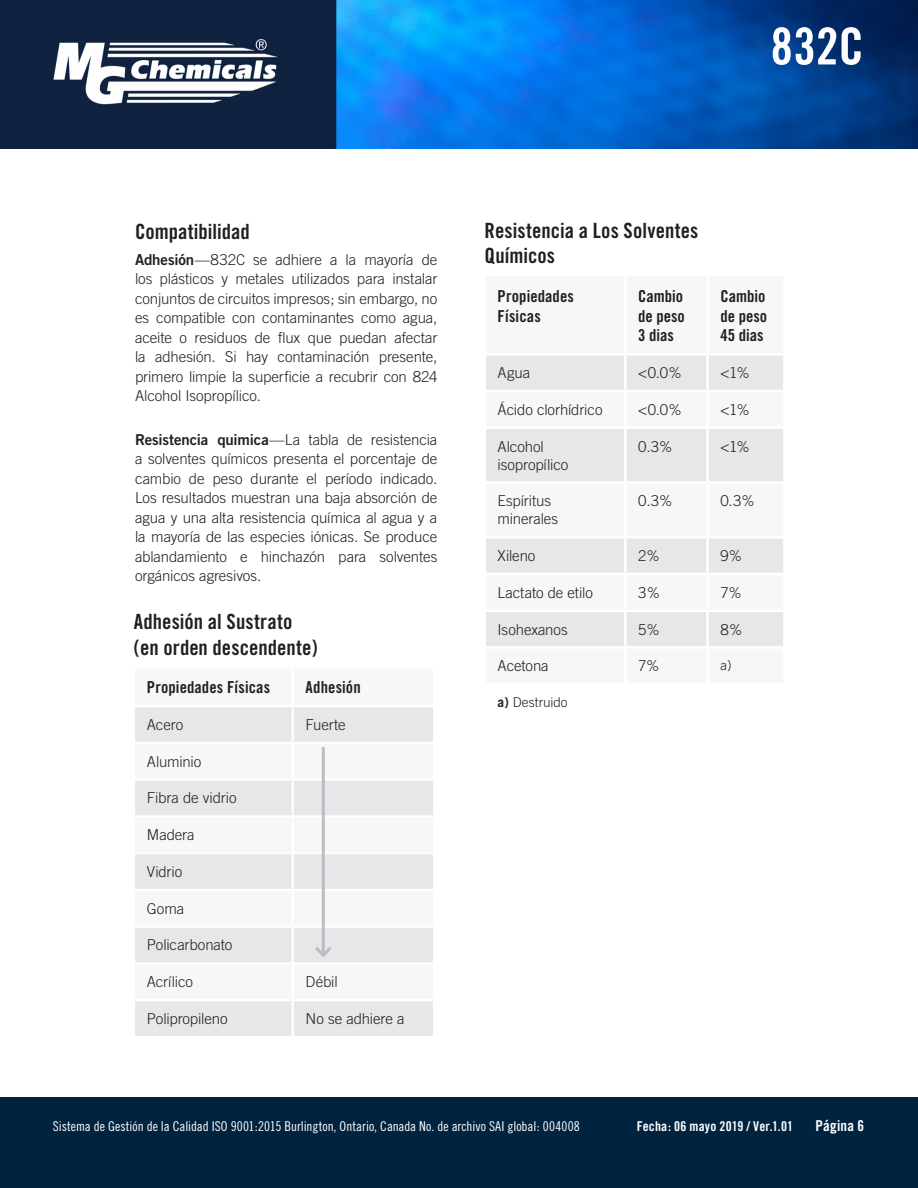
<style>
.page{position:relative;width:918px;height:1188px;background:#fff}
.page>*{position:absolute;margin:0;border:0;box-sizing:border-box;transform-origin:0 0}
.t1{font:51px "Trade Gothic Bold Cond Twenty";color:#fff}
.Subhead_Style{font:21px/25.2px "Trade Gothic Bold Cond Twenty";color:#231f20}
.t2{font:16.5px/19.8px "Trade Gothic Bold Cond Twenty";letter-spacing:.005em;color:#231f20}
.Paragraph_Text_Style{font:300 15px/19.5px "Trade Gothic";letter-spacing:-.005em;color:#231f20;text-align:justify}
.t3{font:15px "Trade Gothic Bold Cond Twenty";letter-spacing:.015em;color:#fff}
.t4{font:13.5px "Trade Gothic Cond Eighteen";color:#fff}
.t5{font:13.5px "Trade Gothic Bold Cond Twenty";letter-spacing:.015em;color:#fff}
.t6{font:300 13.5px "Trade Gothic";color:#231f20}
.s1{font-family:"Trade Gothic Bold Two";font-weight:400}
.s2{font-weight:700}
</style>
<div class="page">
<img style="left:0;top:0;width:918px;height:149px">
<div style="left:0;top:1097px;width:918px;height:91px;background:#002340"></div>
<svg style="left:135px;top:707px;width:298px;height:329px;fill:#e6e7e9"></svg>
<hr style="left:292px;top:707px;width:2px;height:35px;background:#fff">
<hr style="left:133px;top:742px;width:160px;height:2px;background:#fff">
<hr style="left:293px;top:742px;width:142px;height:2px;background:#fff">
<hr style="left:292px;top:744px;width:2px;height:35px;background:#fff">
<hr style="left:133px;top:779px;width:160px;height:2px;background:#fff">
<hr style="left:293px;top:779px;width:142px;height:2px;background:#fff">
<hr style="left:292px;top:781px;width:2px;height:34px;background:#fff">
<hr style="left:133px;top:815px;width:160px;height:3px;background:#fff">
<hr style="left:293px;top:815px;width:142px;height:3px;background:#fff">
<hr style="left:292px;top:818px;width:2px;height:34px;background:#fff">
<hr style="left:133px;top:852px;width:160px;height:2px;background:#fff">
<hr style="left:293px;top:852px;width:142px;height:2px;background:#fff">
<hr style="left:292px;top:854px;width:2px;height:35px;background:#fff">
<hr style="left:133px;top:889px;width:160px;height:2px;background:#fff">
<hr style="left:293px;top:889px;width:142px;height:2px;background:#fff">
<hr style="left:292px;top:891px;width:2px;height:35px;background:#fff">
<hr style="left:133px;top:926px;width:160px;height:2px;background:#fff">
<hr style="left:293px;top:926px;width:142px;height:2px;background:#fff">
<hr style="left:292px;top:928px;width:2px;height:34px;background:#fff">
<hr style="left:133px;top:962px;width:160px;height:3px;background:#fff">
<hr style="left:293px;top:962px;width:142px;height:3px;background:#fff">
<hr style="left:292px;top:965px;width:2px;height:34px;background:#fff">
<hr style="left:133px;top:999px;width:160px;height:2px;background:#fff">
<hr style="left:293px;top:999px;width:142px;height:2px;background:#fff">
<hr style="left:292px;top:1001px;width:2px;height:35px;background:#fff">
<hr style="left:322px;top:747px;width:3px;height:208px;background:#bcbdc0">
<svg style="left:312px;top:944px;width:23px;height:16px"></svg>
<svg style="left:486px;top:356px;width:297px;height:290px;fill:#e6e7e9"></svg>
<hr style="left:624px;top:356px;width:3px;height:34px;background:#fff">
<hr style="left:706px;top:356px;width:3px;height:34px;background:#fff">
<hr style="left:486px;top:390px;width:139px;height:2px;background:#fff">
<hr style="left:625px;top:390px;width:83px;height:2px;background:#fff">
<hr style="left:624px;top:392px;width:3px;height:34px;background:#fff">
<hr style="left:708px;top:390px;width:78px;height:2px;background:#fff">
<hr style="left:706px;top:392px;width:3px;height:34px;background:#fff">
<hr style="left:486px;top:426px;width:139px;height:3px;background:#fff">
<hr style="left:625px;top:426px;width:83px;height:3px;background:#fff">
<hr style="left:624px;top:429px;width:3px;height:52px;background:#fff">
<hr style="left:708px;top:426px;width:78px;height:3px;background:#fff">
<hr style="left:706px;top:429px;width:3px;height:52px;background:#fff">
<hr style="left:486px;top:481px;width:139px;height:3px;background:#fff">
<hr style="left:625px;top:481px;width:83px;height:3px;background:#fff">
<hr style="left:624px;top:484px;width:3px;height:52px;background:#fff">
<hr style="left:708px;top:481px;width:78px;height:3px;background:#fff">
<hr style="left:706px;top:484px;width:3px;height:52px;background:#fff">
<hr style="left:486px;top:536px;width:139px;height:3px;background:#fff">
<hr style="left:625px;top:536px;width:83px;height:3px;background:#fff">
<hr style="left:624px;top:539px;width:3px;height:34px;background:#fff">
<hr style="left:708px;top:536px;width:78px;height:3px;background:#fff">
<hr style="left:706px;top:539px;width:3px;height:34px;background:#fff">
<hr style="left:486px;top:573px;width:139px;height:2px;background:#fff">
<hr style="left:625px;top:573px;width:83px;height:2px;background:#fff">
<hr style="left:624px;top:575px;width:3px;height:34px;background:#fff">
<hr style="left:708px;top:573px;width:78px;height:2px;background:#fff">
<hr style="left:706px;top:575px;width:3px;height:34px;background:#fff">
<hr style="left:486px;top:609px;width:139px;height:3px;background:#fff">
<hr style="left:625px;top:609px;width:83px;height:3px;background:#fff">
<hr style="left:624px;top:612px;width:3px;height:34px;background:#fff">
<hr style="left:708px;top:609px;width:78px;height:3px;background:#fff">
<hr style="left:706px;top:612px;width:3px;height:34px;background:#fff">
<h1 class="t1" style="left:770px;top:15px;width:95px">832C</h1>
<p class="Subhead_Style" style="left:135px;top:218px;width:116px">Compatibilidad</p>
<p class="Paragraph_Text_Style" style="left:135px;top:249px;width:304px"><span class="s1">Adhesión</span>—832C se adhiere a la mayoría de los plásticos y metales utilizados para instalar conjuntos de circuitos impresos; sin embargo, no es compatible con contaminantes como agua, aceite o residuos de flux que puedan afectar la adhesión. Si hay contaminación presente, primero limpie la superficie a recubrir con 824<br>Alcohol Isopropílico.</p>
<p class="Paragraph_Text_Style" style="left:135px;top:429px;width:304px"><span class="s1">Resistencia quimica</span>—La tabla de resistencia a solventes químicos presenta el porcentaje de cambio de peso durante el período indicado.<br>Los resultados muestran una baja absorción de agua y una alta resistencia química al agua y a la mayoría de las especies iónicas. Se produce ablandamiento e hinchazón para solventes orgánicos agresivos.</p>
<p class="Subhead_Style" style="left:134px;top:609px;width:185px">Adhesión al Sustrato (en orden descendente)</p>
<p class="t2" style="left:147px;top:677px;width:125px">Propiedades Físicas</p>
<p class="t2" style="left:306px;top:677px;width:57px">Adhesión</p>
<p class="Paragraph_Text_Style" style="left:147px;top:715px;width:38px">Acero</p>
<p class="Paragraph_Text_Style" style="left:306px;top:715px;width:42px">Fuerte</p>
<p class="Paragraph_Text_Style" style="left:147px;top:751px;width:56px">Aluminio</p>
<p class="Paragraph_Text_Style" style="left:147px;top:788px;width:91px">Fibra de vidrio</p>
<p class="Paragraph_Text_Style" style="left:147px;top:825px;width:49px">Madera</p>
<p class="Paragraph_Text_Style" style="left:147px;top:862px;width:37px">Vidrio</p>
<p class="Paragraph_Text_Style" style="left:147px;top:898px;width:39px">Goma</p>
<p class="Paragraph_Text_Style" style="left:147px;top:935px;width:87px">Policarbonato</p>
<p class="Paragraph_Text_Style" style="left:147px;top:972px;width:48px">Acrílico</p>
<p class="Paragraph_Text_Style" style="left:306px;top:972px;width:34px">Débil</p>
<p class="Paragraph_Text_Style" style="left:147px;top:1009px;width:82px">Polipropileno</p>
<p class="Paragraph_Text_Style" style="left:306px;top:1009px;width:100px">No se adhiere a</p>
<p class="Subhead_Style" style="left:485px;top:218px;width:215px">Resistencia a Los Solventes<br>Químicos</p>
<p class="t2" style="left:498px;top:286px;width:78px">Propiedades<br>Físicas</p>
<p class="t2" style="left:638px;top:286px;width:48px">Cambio de peso</p>
<p class="t2" style="left:638px;top:326px;width:37px">3 dias</p>
<p class="t2" style="left:721px;top:286px;width:48px">Cambio de peso</p>
<p class="t2" style="left:721px;top:326px;width:45px">45 dias</p>
<p class="Paragraph_Text_Style" style="left:498px;top:363px;width:34px">Agua</p>
<p class="Paragraph_Text_Style" style="left:638px;top:363px;width:45px">&lt;0.0%</p>
<p class="Paragraph_Text_Style" style="left:721px;top:363px;width:31px">&lt;1%</p>
<p class="Paragraph_Text_Style" style="left:498px;top:399px;width:106px">Ácido clorhídrico</p>
<p class="Paragraph_Text_Style" style="left:638px;top:399px;width:45px">&lt;0.0%</p>
<p class="Paragraph_Text_Style" style="left:721px;top:399px;width:31px">&lt;1%</p>
<p class="Paragraph_Text_Style" style="left:498px;top:437px;width:72px;line-height:18px">Alcohol isopropílico</p>
<p class="Paragraph_Text_Style" style="left:638px;top:436px;width:36px">0.3%</p>
<p class="Paragraph_Text_Style" style="left:721px;top:436px;width:31px">&lt;1%</p>
<p class="Paragraph_Text_Style" style="left:498px;top:492px;width:62px;line-height:18px">Espíritus minerales</p>
<p class="Paragraph_Text_Style" style="left:638px;top:491px;width:36px">0.3%</p>
<p class="Paragraph_Text_Style" style="left:721px;top:491px;width:36px">0.3%</p>
<p class="Paragraph_Text_Style" style="left:498px;top:546px;width:39px">Xileno</p>
<p class="Paragraph_Text_Style" style="left:638px;top:546px;width:23px">2%</p>
<p class="Paragraph_Text_Style" style="left:721px;top:546px;width:23px">9%</p>
<p class="Paragraph_Text_Style" style="left:498px;top:582px;width:97px">Lactato de etilo</p>
<p class="Paragraph_Text_Style" style="left:638px;top:582px;width:23px">3%</p>
<p class="Paragraph_Text_Style" style="left:721px;top:582px;width:23px">7%</p>
<p class="Paragraph_Text_Style" style="left:498px;top:619px;width:72px">Isohexanos</p>
<p class="Paragraph_Text_Style" style="left:638px;top:619px;width:23px">5%</p>
<p class="Paragraph_Text_Style" style="left:721px;top:619px;width:23px">8%</p>
<p class="Paragraph_Text_Style" style="left:498px;top:656px;width:53px">Acetona</p>
<p class="Paragraph_Text_Style" style="left:638px;top:656px;width:23px">7%</p>
<p class="t6" style="left:721px;top:657px;width:13px">a)</p>
<p class="t6" style="left:498px;top:694px;width:72px"><span class="s2">a)</span> Destruido</p>
<p class="t4" style="left:53px;top:1118px;width:528px">Sistema de Gestión de la Calidad ISO 9001:2015 Burlington, Ontario, Canada No. de archivo SAI global: 004008</p>
<p class="t5" style="left:637px;top:1118px;width:158px">Fecha: 06 mayo 2019 / Ver.1.01</p>
<p class="t3" style="left:816px;top:1116px;width:50px">Página 6</p>
</div>
